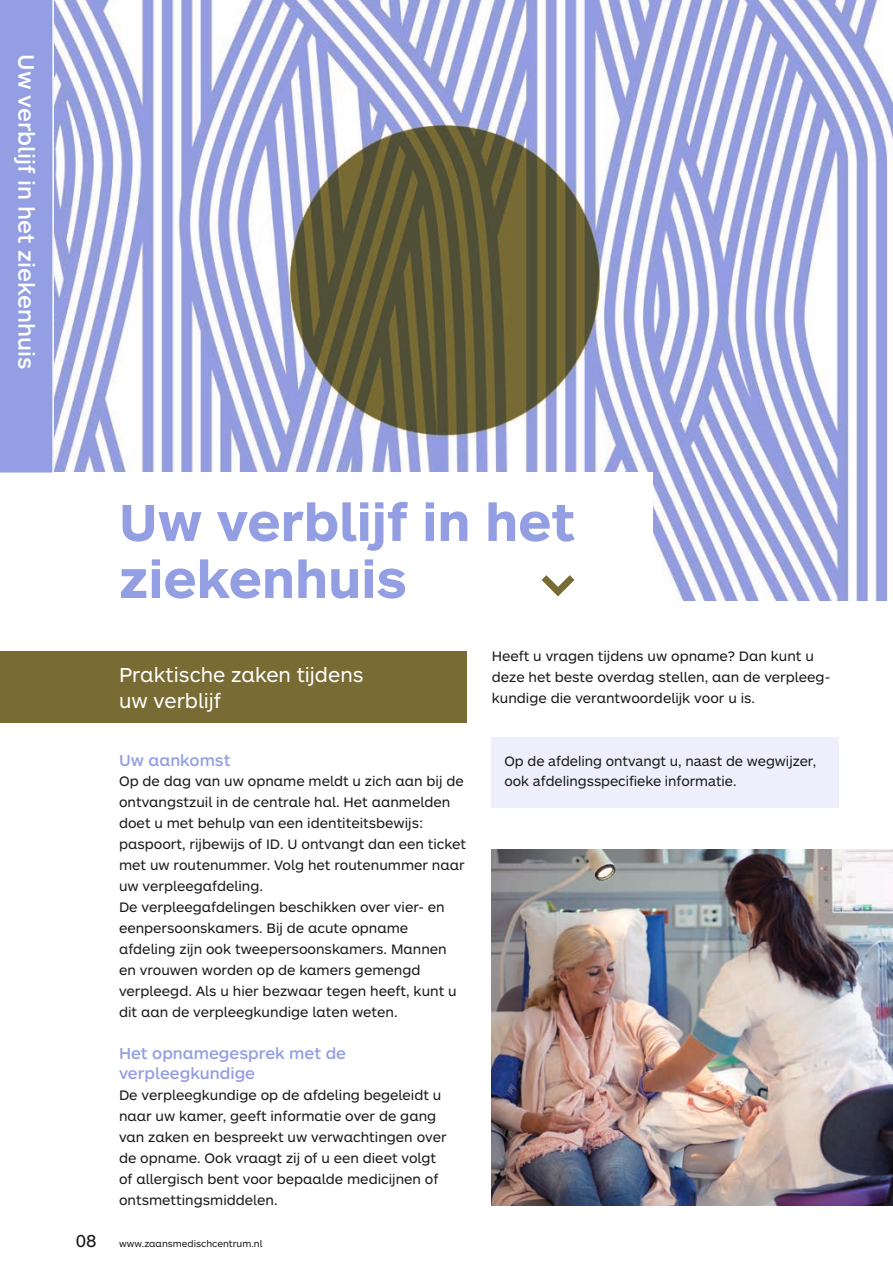
<style>
.page{position:relative;width:893px;height:1263px;background:#fff}
.page>*{position:absolute;margin:0;border:0;box-sizing:border-box;transform-origin:0 0}
.t1{font:700 54px/57px "ARS Maquette Pro";color:#939ee3}
.t2{font:700 54px "ARS Maquette Pro";color:#796b34}
.t3{font:500 23.25px "ARS Maquette Pro";color:#fff}
.t4{font:21px/26.2px "ARS Maquette Pro";color:#fff}
.t5{font:18px "ARS Maquette Pro";color:#1b1917}
.t6{font:500 16.5px/20.9px "ARS Maquette Pro";color:#939ee3}
.t7{font:14.25px/20.9px "ARS Maquette Pro";color:#1b1917}
.t8{font:14.1px/20.9px "ARS Maquette Pro";letter-spacing:-.005em;color:#1b1917}
.t9{font:9.75px "ARS Maquette Pro";color:#1b1917}
</style>
<div class="page">
<div style="left:492px;top:737px;width:347px;height:70px;background:#efeefc"></div>
<div style="left:0;top:652px;width:466px;height:71px;background:#796b34"></div>
<img style="left:54px;top:0;width:838px;height:600px">
<div style="left:0;top:472px;width:653px;height:134px;background:#fff"></div>
<img style="left:492px;top:849px;width:401px;height:356px">
<div style="left:0;top:0;width:54px;height:474px;background:#939ee3"></div>
<h2 class="t3" style="left:42px;top:54px;width:317px;rotate:90deg">Uw verblijf in het ziekenhuis</h2>
<h1 class="t1" style="left:119px;top:491px;width:458px">Uw verblijf in het ziekenhuis</h1>
<h1 class="t2" style="left:595px;top:569px;width:34px;rotate:90deg">&gt;</h1>
<h3 class="t4" style="left:119px;top:660px;width:246px">Praktische zaken tijdens uw verblijf</h3>
<p class="t6" style="left:119px;top:748px;width:113px">Uw aankomst</p>
<p class="t7" style="left:119px;top:770px;width:349px">Op de dag van uw opname meldt u zich aan bij de ontvangstzuil in de centrale hal. Het aanmelden doet u met behulp van een identiteitsbewijs: paspoort, rijbewijs of ID. U ontvangt dan een ticket met uw routenummer. Volg het routenummer naar uw verpleegafdeling.<br>De verpleegafdelingen beschikken over vier- en eenpersoonskamers. Bij de acute opname afdeling zijn ook tweepersoonskamers. Mannen en vrouwen worden op de kamers gemengd verpleegd. Als u hier bezwaar tegen heeft, kunt u dit aan de verpleegkundige laten weten.</p>
<p class="t6" style="left:119px;top:1041px;width:229px">Het opnamegesprek met de verpleegkundige</p>
<p class="t7" style="left:119px;top:1084px;width:329px">De verpleegkundige op de afdeling begeleidt u naar uw kamer, geeft informatie over de gang van zaken en bespreekt uw verwachtingen over de opname. Ook vraagt zij of u een dieet volgt of allergisch bent voor bepaalde medicijnen of ontsmettingsmiddelen.</p>
<p class="t5" style="left:76px;top:1229px;width:22px">08</p>
<p class="t9" style="left:119px;top:1237px;width:145px">www.zaansmedischcentrum.nl</p>
<p class="t7" style="left:492px;top:645px;width:340px">Heeft u vragen tijdens uw opname? Dan kunt u deze het beste overdag stellen, aan de verpleeg&shy;kundige die verantwoordelijk voor u is.</p>
<p class="t8" style="left:504px;top:749px;width:313px">Op de afdeling ontvangt u, naast de wegwijzer, ook afdelingsspecifieke informatie.</p>
</div>
